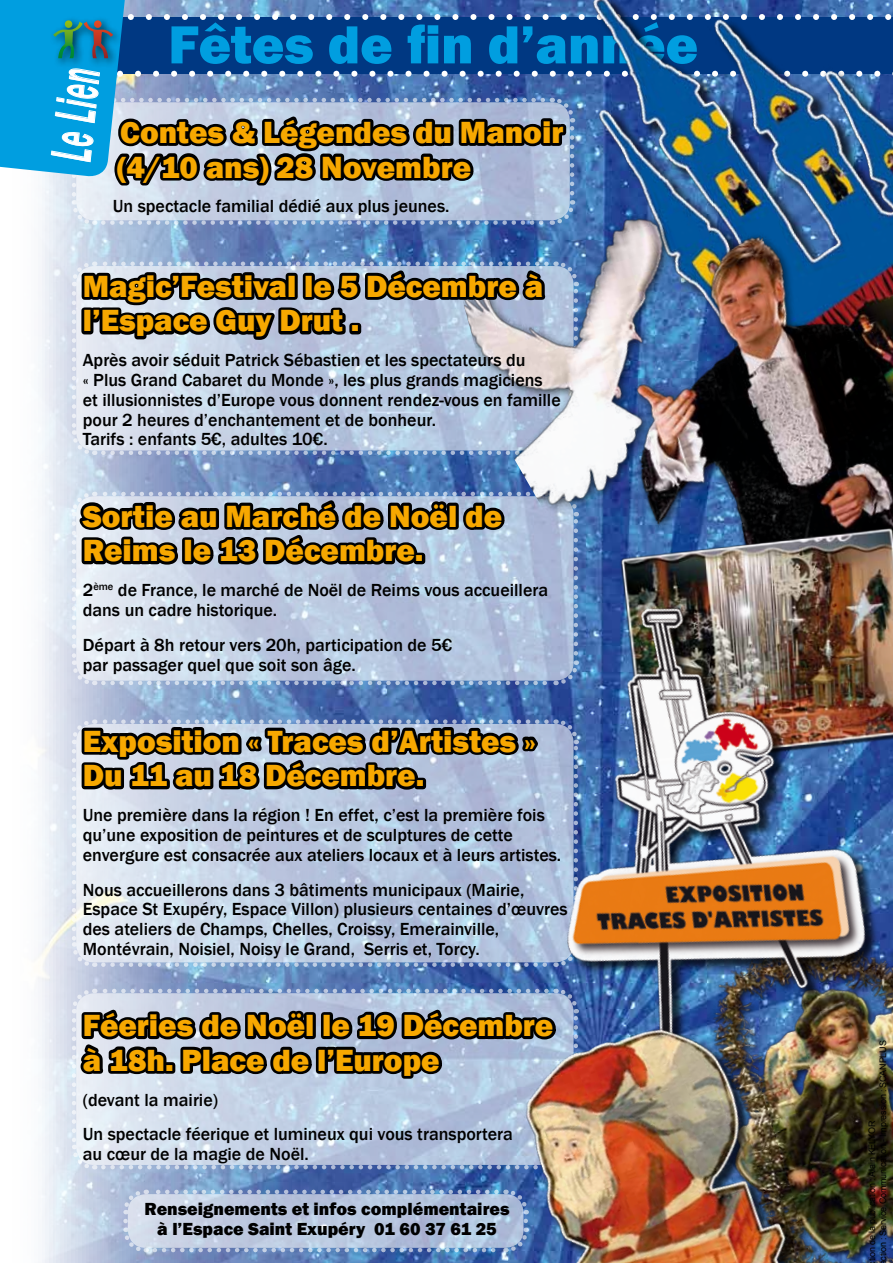
<style>
.page{position:relative;width:893px;height:1263px;background:#fff}
.page>*{position:absolute;margin:0;border:0;box-sizing:border-box;transform-origin:0 0}
.t1{font:italic 500 58.8px "Franklin Gothic";color:#fff;scale:.46 1}
.t2{font:800 55.5px "Franklin Gothic";color:#009ee0}
.t3{font:800 31.5px/34.7px "Franklin Gothic";color:#f7a800}
.t4{font:500 18px/19.8px "Franklin Gothic";color:#000}
.t5{font:800 18px/19.8px "Franklin Gothic";color:#000;text-align:center}
.t6{font:9px/10.8px "Arial";letter-spacing:-.02em;color:#000}
</style>
<div class="page">
<svg style="left:38px;top:226px;width:427px;height:1037px"></svg>
<svg style="left:128px;top:1194px;width:395px;height:54px;background:#bdc9e0"></svg>
<svg style="left:122px;top:1221px;width:25px;height:33px"></svg>
<svg style="left:155px;top:1227px;width:310px;height:27px;background:#acbdd9"></svg>
<svg style="left:122px;top:1188px;width:343px;height:26px;background:#acbdd9"></svg>
<img style="left:450px;top:226px;width:443px;height:305px">
<img style="left:609px;top:525px;width:284px;height:6px">
<img style="left:813px;top:1120px;width:80px;height:143px">
<img style="left:440px;top:531px;width:453px;height:589px">
<img style="left:465px;top:951px;width:348px;height:312px">
<img style="left:0;top:0;width:893px;height:226px">
<svg style="left:70px;top:235px;width:510px;height:452px;background:#97a5bb"></svg>
<div style="left:413px;top:553px;width:12px;height:11px;border:6px solid #000"></div>
<svg style="left:70px;top:718px;width:510px;height:453px;background:#9ca8bb"></svg>
<h1 class="t1" style="left:34px;top:157px;width:204px;rotate:-84deg">Le Lien</h1>
<h2 class="t2" style="left:168px;top:9px;width:531px">Fêtes de fin d’année</h2>
<h3 class="t3" style="left:117px;top:115px;width:448px">Contes &amp; Légendes du Manoir (4/10 ans) 28 Novembre</h3>
<p class="t4" style="left:113px;top:197px;width:338px">Un spectacle familial dédié aux plus jeunes.</p>
<h3 class="t3" style="left:83px;top:269px;width:462px">Magic’Festival le 5 Décembre à l’Espace Guy Drut .</h3>
<p class="t4" style="left:83px;top:351px;width:479px">Après avoir séduit Patrick Sébastien et les spectateurs du<br>« Plus Grand Cabaret du Monde », les plus grands magiciens et illusionnistes d’Europe vous donnent rendez-vous en famille pour 2 heures d’enchantement et de bonheur.<br>Tarifs : enfants 5€, adultes 10€.</p>
<h3 class="t3" style="left:83px;top:499px;width:421px">Sortie au Marché de Noël de<br>Reims le 13 Décembre.</h3>
<p class="t4" style="left:83px;top:580px;width:467px">2<sup>ème</sup> de France, le marché de Noël de Reims vous accueillera dans un cadre historique.</p>
<p class="t4" style="left:83px;top:635px;width:371px">Départ à 8h retour vers 20h, participation de 5€ par passager quel que soit son âge.</p>
<h3 class="t3" style="left:83px;top:724px;width:455px">Exposition « Traces d’Artistes »<br>Du 11 au 18 Décembre.</h3>
<p class="t4" style="left:83px;top:805px;width:480px">Une première dans la région ! En effet, c’est la première fois qu’une exposition de peintures et de sculptures de cette envergure est consacrée aux ateliers locaux et à leurs artistes.</p>
<p class="t4" style="left:83px;top:880px;width:486px">Nous accueillerons dans 3 bâtiments municipaux (Mairie, Espace St Exupéry, Espace Villon) plusieurs centaines d’œuvres des ateliers de Champs, Chelles, Croissy, Emerainville, Montévrain, Noisiel, Noisy le Grand, Serris et, Torcy.</p>
<h3 class="t3" style="left:83px;top:1008px;width:472px">Féeries de Noël le 19 Décembre à 18h. Place de l’Europe</h3>
<p class="t4" style="left:83px;top:1082px;width:432px;line-height:34.8px">(devant la mairie)<br>Un spectacle féerique et lumineux qui vous transportera</p>
<p class="t4" style="left:83px;top:1144px;width:228px">au cœur de la magie de Noël.</p>
<p class="t5" style="left:144px;top:1199px;width:367px">Renseignements et infos complémentaires à l’Espace Saint Exupéry 01 60 37 61 25</p>
<p class="t6" style="left:867px;top:1265px;width:227px;text-indent:4px;rotate:-90deg">tion de la publication : Alain KELYOR<br>action : Service Communication - Impression : SCANPLUS</p>
</div>
